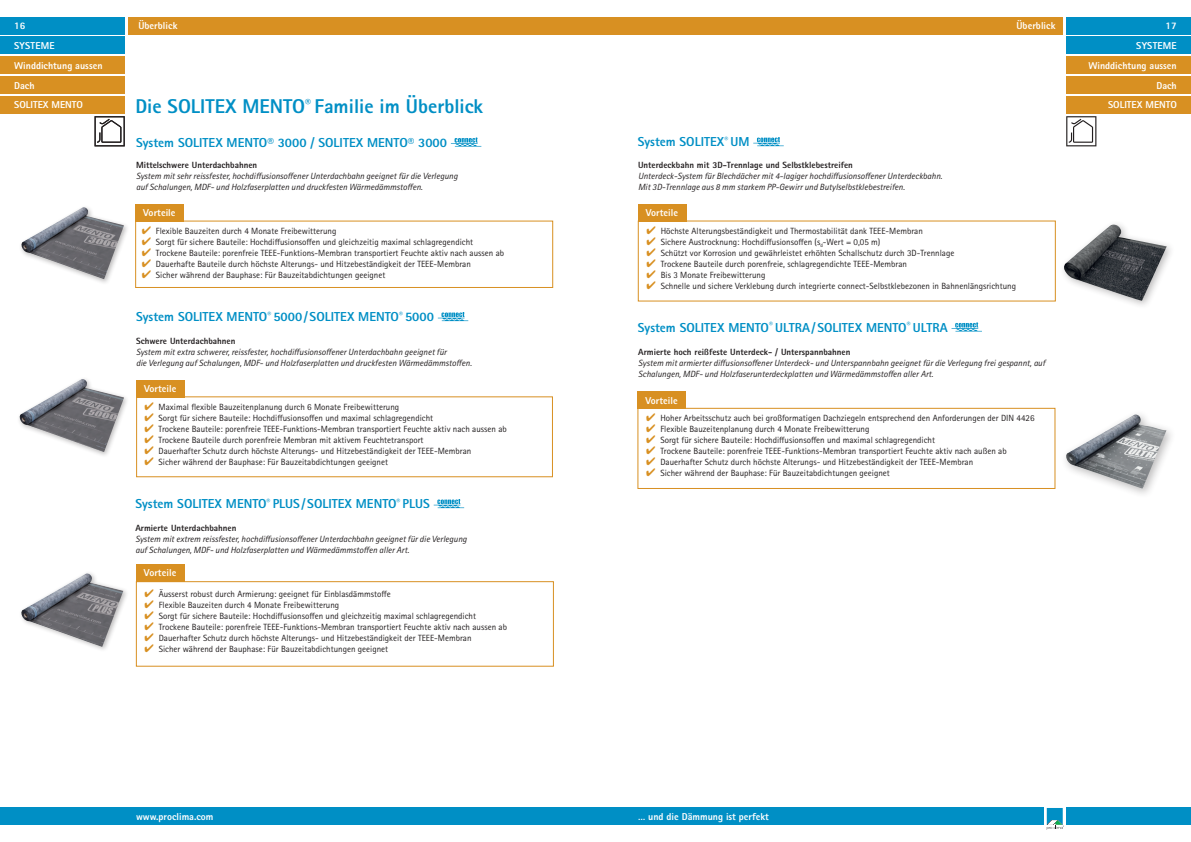
<style>
.page{position:relative;width:1191px;height:842px;background:#fff}
.page>*{position:absolute;margin:0;border:0;box-sizing:border-box;transform-origin:0 0}
.t1{font:800 20px "Rotis Sans Serif Pro";color:#008fc5}
.t2{font:800 13px "Rotis Sans Serif Pro";color:#008fc5}
.t3{font:800 10px/19.8px "Rotis Sans Serif Pro";color:#fff}
.t4{font:9px "Rotis Sans Serif Pro";color:#231f20}
.t5{font:italic 9px/11px "Rotis Sans Serif Pro";color:#231f20}
.t6{font:800 9px "Rotis Sans Serif Pro";color:#231f20}
.s1{color:#d89022}
</style>
<div class="page">
<div style="left:595px;top:808px;width:448px;height:17px;background:#008fc5"></div>
<div style="left:0;top:808px;width:595px;height:17px;background:#008fc5"></div>
<div style="left:1066px;top:808px;width:125px;height:17px;background:#008fc5"></div>
<svg style="left:1046px;top:808px;width:18px;height:22px"></svg>
<div style="left:1066px;top:17px;width:125px;height:17px;background:#008fc5"></div>
<div style="left:0;top:17px;width:125px;height:17px;background:#008fc5"></div>
<div style="left:0;top:37px;width:125px;height:17px;background:#008fc5"></div>
<div style="left:0;top:57px;width:125px;height:17px;background:#d89022"></div>
<div style="left:0;top:77px;width:125px;height:17px;background:#d89022"></div>
<div style="left:0;top:96px;width:125px;height:17px;background:#d89022"></div>
<div style="left:1066px;top:37px;width:125px;height:17px;background:#008fc5"></div>
<div style="left:1066px;top:57px;width:125px;height:17px;background:#d89022"></div>
<div style="left:1066px;top:77px;width:125px;height:17px;background:#d89022"></div>
<div style="left:1066px;top:96px;width:125px;height:17px;background:#d89022"></div>
<svg style="left:1066px;top:116px;width:30px;height:30px"></svg>
<div style="left:595px;top:17px;width:468px;height:17px;background:#d89022"></div>
<div style="left:128px;top:17px;width:467px;height:17px;background:#d89022"></div>
<img style="left:1063px;top:225px;width:103px;height:76px">
<img style="left:1065px;top:414px;width:101px;height:75px">
<svg style="left:438px;top:312px;width:30px;height:9px"></svg>
<svg style="left:434px;top:499px;width:30px;height:9px"></svg>
<svg style="left:753px;top:137px;width:30px;height:9px"></svg>
<svg style="left:951px;top:322px;width:31px;height:9px"></svg>
<svg style="left:451px;top:137px;width:30px;height:10px"></svg>
<div style="left:136px;top:397px;width:417px;height:80px;border:1px solid #d89022"></div>
<div style="left:136px;top:581px;width:417px;height:85px;border:1px solid #d89022"></div>
<div style="left:637px;top:408px;width:418px;height:81px;border:1px solid #d89022"></div>
<div style="left:135px;top:221px;width:418px;height:67px;border:1px solid #d89022"></div>
<img style="left:21px;top:207px;width:103px;height:72px">
<img style="left:19px;top:379px;width:105px;height:73px">
<img style="left:21px;top:573px;width:102px;height:74px">
<div style="left:135px;top:204px;width:49px;height:17px;background:#d89022"></div>
<div style="left:136px;top:380px;width:48px;height:17px;background:#d89022"></div>
<div style="left:136px;top:564px;width:48px;height:17px;background:#d89022"></div>
<div style="left:638px;top:204px;width:48px;height:17px;background:#d89022"></div>
<div style="left:637px;top:392px;width:49px;height:17px;background:#d89022"></div>
<svg style="left:95px;top:116px;width:30px;height:30px"></svg>
<p class="t3" style="left:138px;top:16px;width:41px">Überblick</p>
<p class="t3" style="left:1016px;top:16px;width:41px">Überblick</p>
<p class="t3" style="left:14px;top:16px;width:13px">16</p>
<p class="t3" style="left:1165px;top:16px;width:13px">17</p>
<p class="t3" style="left:14px;top:35px;width:90px">SYSTEME<br>Winddichtung aussen<br>Dach<br>SOLITEX MENTO</p>
<p class="t3" style="left:1088px;top:35px;width:90px;text-align:right">SYSTEME<br>Winddichtung aussen<br>Dach<br>SOLITEX MENTO</p>
<h1 class="t1" style="left:135px;top:94px;width:349px">Die SOLITEX MENTO<sup>®</sup> Familie im Überblick</h1>
<h2 class="t2" style="left:136px;top:134px;width:312px">System SOLITEX MENTO® 3000 / SOLITEX MENTO® 3000</h2>
<p class="t6" style="left:136px;top:160px;width:123px">Mittelschwere Unterdachbahnen</p>
<p class="t5" style="left:136px;top:171px;width:323px">System mit sehr reissfester, hochdiffusionsoffener Unterdachbahn geeignet für die Verlegung auf Schalungen, MDF- und Holzfaserplatten und druckfesten Wärmedämmstoffen.</p>
<p class="t3" style="left:143px;top:203px;width:34px">Vorteile</p>
<p class="t4" style="left:142px;top:226px;width:196px"><span class="s1">✔</span> Flexible Bauzeiten durch 4 Monate Freibewitterung</p>
<p class="t4" style="left:142px;top:237px;width:333px"><span class="s1">✔</span> Sorgt für sichere Bauteile: Hochdiffusionsoffen und gleichzeitig maximal schlagregendicht</p>
<p class="t4" style="left:142px;top:248px;width:364px"><span class="s1">✔</span> Trockene Bauteile: porenfreie TEEE-Funktions-Membran transportiert Feuchte aktiv nach aussen ab</p>
<p class="t4" style="left:142px;top:259px;width:331px"><span class="s1">✔</span> Dauerhafte Bauteile durch höchste Alterungs- und Hitzebeständigkeit der TEEE-Membran</p>
<p class="t4" style="left:142px;top:270px;width:245px"><span class="s1">✔</span> Sicher während der Bauphase: Für Bauzeitabdichtungen geeignet</p>
<h2 class="t2" style="left:136px;top:308px;width:299px">System SOLITEX MENTO<sup>®</sup> 5000/SOLITEX MENTO<sup>®</sup> 5000</h2>
<p class="t6" style="left:136px;top:336px;width:101px">Schwere Unterdachbahnen</p>
<p class="t5" style="left:136px;top:347px;width:337px">System mit extra schwerer, reissfester, hochdiffusionsoffener Unterdachbahn geeignet für<br>die Verlegung auf Schalungen, MDF- und Holzfaserplatten und druckfesten Wärmedämmstoffen.</p>
<p class="t3" style="left:144px;top:379px;width:34px">Vorteile</p>
<p class="t4" style="left:144px;top:402px;width:256px"><span class="s1">✔</span> Maximal flexible Bauzeitenplanung durch 6 Monate Freibewitterung</p>
<p class="t4" style="left:144px;top:413px;width:290px"><span class="s1">✔</span> Sorgt für sichere Bauteile: Hochdiffusionsoffen und maximal schlagregendicht</p>
<p class="t4" style="left:144px;top:424px;width:364px"><span class="s1">✔</span> Trockene Bauteile: porenfreie TEEE-Funktions-Membran transportiert Feuchte aktiv nach aussen ab</p>
<p class="t4" style="left:144px;top:435px;width:281px"><span class="s1">✔</span> Trockene Bauteile durch porenfreie Membran mit aktivem Feuchtetransport</p>
<p class="t4" style="left:144px;top:446px;width:328px"><span class="s1">✔</span> Dauerhafter Schutz durch höchste Alterungs- und Hitzebeständigkeit der TEEE-Membran</p>
<p class="t4" style="left:144px;top:457px;width:245px"><span class="s1">✔</span> Sicher während der Bauphase: Für Bauzeitabdichtungen geeignet</p>
<h2 class="t2" style="left:135px;top:495px;width:296px">System SOLITEX MENTO<sup>®</sup> PLUS/SOLITEX MENTO<sup>®</sup> PLUS</h2>
<p class="t6" style="left:135px;top:523px;width:102px">Armierte Unterdachbahnen</p>
<p class="t5" style="left:135px;top:534px;width:333px">System mit extrem reissfester, hochdiffusionsoffener Unterdachbahn geeignet für die Verlegung auf Schalungen, MDF- und Holzfaserplatten und Wärmedämmstoffen aller Art.</p>
<p class="t3" style="left:144px;top:563px;width:34px">Vorteile</p>
<p class="t4" style="left:145px;top:589px;width:248px"><span class="s1">✔</span> Äusserst robust durch Armierung: geeignet für Einblasdämmstoffe</p>
<p class="t4" style="left:145px;top:600px;width:196px"><span class="s1">✔</span> Flexible Bauzeiten durch 4 Monate Freibewitterung</p>
<p class="t4" style="left:145px;top:611px;width:333px"><span class="s1">✔</span> Sorgt für sichere Bauteile: Hochdiffusionsoffen und gleichzeitig maximal schlagregendicht</p>
<p class="t4" style="left:145px;top:622px;width:364px"><span class="s1">✔</span> Trockene Bauteile: porenfreie TEEE-Funktions-Membran transportiert Feuchte aktiv nach aussen ab</p>
<p class="t4" style="left:145px;top:633px;width:328px"><span class="s1">✔</span> Dauerhafter Schutz durch höchste Alterungs- und Hitzebeständigkeit der TEEE-Membran</p>
<p class="t4" style="left:145px;top:644px;width:245px"><span class="s1">✔</span> Sicher während der Bauphase: Für Bauzeitabdichtungen geeignet</p>
<h2 class="t2" style="left:637px;top:133px;width:113px">System SOLITEX<sup>®</sup> UM</h2>
<p class="t6" style="left:638px;top:160px;width:216px">Unterdeckbahn mit 3D-Trennlage und Selbstklebestreifen</p>
<p class="t5" style="left:638px;top:171px;width:306px">Unterdeck-System für Blechdächer mit 4-lagiger hochdiffusionsoffener Unterdeckbahn.<br>Mit 3D-Trennlage aus 8 mm starkem PP-Gewirr und Butylselbstklebestreifen.</p>
<p class="t3" style="left:646px;top:203px;width:34px">Vorteile</p>
<p class="t4" style="left:646px;top:226px;width:278px"><span class="s1">✔</span> Höchste Alterungsbeständigkeit und Thermostabilität dank TEEE-Membran</p>
<p class="t4" style="left:646px;top:237px;width:235px"><span class="s1">✔</span> Sichere Austrocknung: Hochdiffusionsoffen (s<sub>d</sub>-Wert = 0,05 m)</p>
<p class="t4" style="left:646px;top:248px;width:309px"><span class="s1">✔</span> Schützt vor Korrosion und gewährleistet erhöhten Schallschutz durch 3D-Trennlage</p>
<p class="t4" style="left:646px;top:259px;width:262px"><span class="s1">✔</span> Trockene Bauteile durch porenfreie, schlagregendichte TEEE-Membran</p>
<p class="t4" style="left:646px;top:270px;width:120px"><span class="s1">✔</span> Bis 3 Monate Freibewitterung</p>
<p class="t4" style="left:646px;top:281px;width:371px"><span class="s1">✔</span> Schnelle und sichere Verklebung durch integrierte connect-Selbstklebezonen in Bahnenlängsrichtung</p>
<h2 class="t2" style="left:638px;top:319px;width:311px">System SOLITEX MENTO<sup>®</sup> ULTRA/SOLITEX MENTO<sup>®</sup> ULTRA</h2>
<p class="t6" style="left:638px;top:347px;width:214px">Armierte hoch reißfeste Unterdeck- / Unterspannbahnen</p>
<p class="t5" style="left:638px;top:358px;width:410px">System mit armierter diffusionsoffener Unterdeck- und Unterspannbahn geeignet für die Verlegung frei gespannt, auf<br>Schalungen, MDF- und Holzfaserunterdeckplatten und Wärmedämmstoffen aller Art.</p>
<p class="t3" style="left:645px;top:390px;width:34px">Vorteile</p>
<p class="t4" style="left:646px;top:413px;width:390px"><span class="s1">✔</span> Hoher Arbeitsschutz auch bei großformatigen Dachziegeln entsprechend den Anforderungen der DIN 4426</p>
<p class="t4" style="left:646px;top:424px;width:225px"><span class="s1">✔</span> Flexible Bauzeitenplanung durch 4 Monate Freibewitterung</p>
<p class="t4" style="left:646px;top:435px;width:290px"><span class="s1">✔</span> Sorgt für sichere Bauteile: Hochdiffusionsoffen und maximal schlagregendicht</p>
<p class="t4" style="left:646px;top:446px;width:362px"><span class="s1">✔</span> Trockene Bauteile: porenfreie TEEE-Funktions-Membran transportiert Feuchte aktiv nach außen ab</p>
<p class="t4" style="left:646px;top:457px;width:328px"><span class="s1">✔</span> Dauerhafter Schutz durch höchste Alterungs- und Hitzebeständigkeit der TEEE-Membran</p>
<p class="t4" style="left:646px;top:468px;width:245px"><span class="s1">✔</span> Sicher während der Bauphase: Für Bauzeitabdichtungen geeignet</p>
<p class="t3" style="left:136px;top:806px;width:79px">www.proclima.com</p>
<p class="t3" style="left:638px;top:806px;width:132px">… und die Dämmung ist perfekt</p>
</div>
